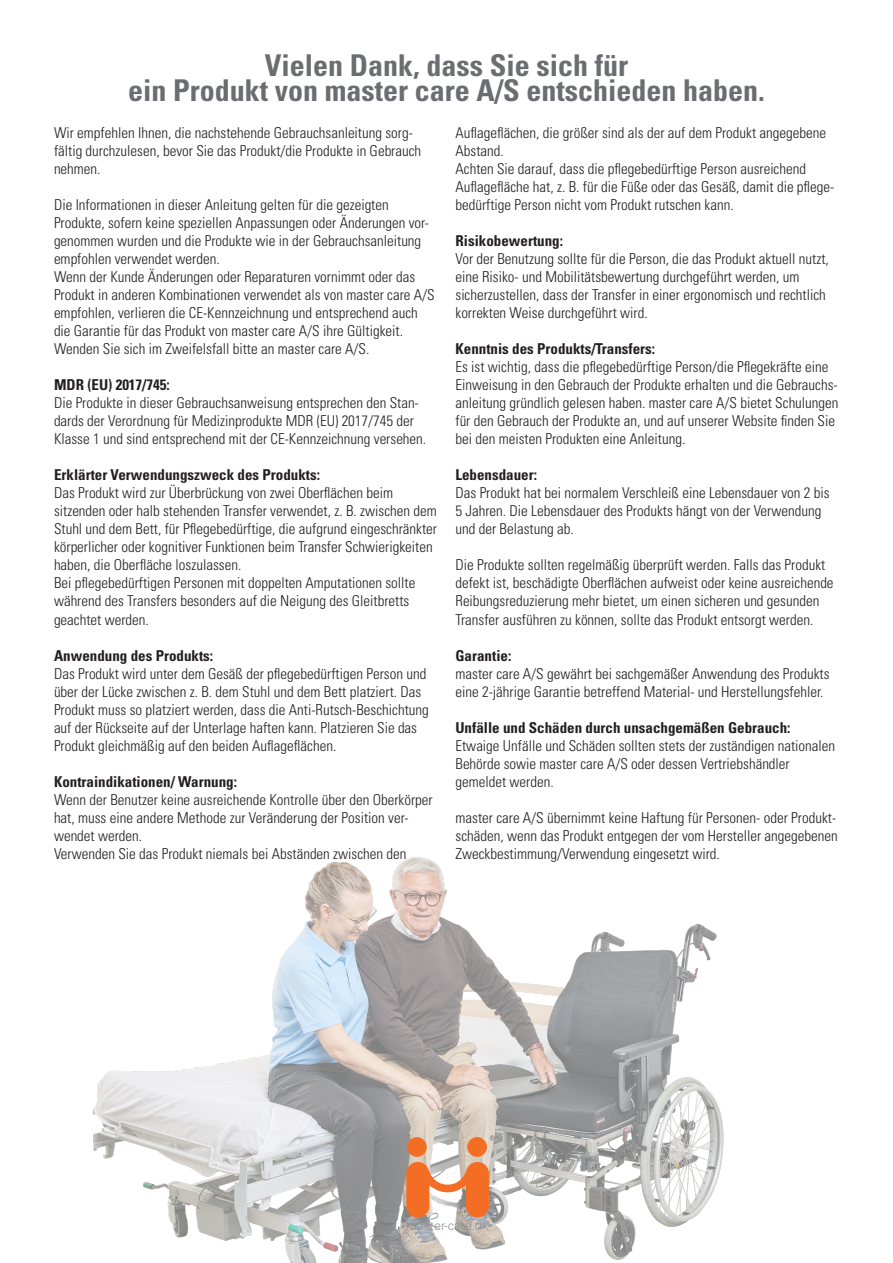
<style>
.page{position:relative;width:893px;height:1263px;background:#fff}
.page>*{position:absolute;margin:0;border:0;box-sizing:border-box;transform-origin:0 0}
.Overskrift{font:700 condensed 30px/25.5px "Univers LT Std";color:#6c6d70;text-align:center}
.Prosa_tekst{font:300 condensed 15px/18px "Univers LT Std";color:#231f20}
.Prosa_tekst-2{font:700 condensed 15px "Univers LT Std";color:#231f20}
.t1{font:300 12.75px "Univers LT Std";color:#939598}
</style>
<div class="page">
<img style="left:94px;top:857px;width:630px;height:406px">
<svg style="left:406px;top:1162px;width:83px;height:55px"></svg>
<div style="left:407px;top:1137px;width:20px;height:20px;background:#f36e24;border-radius:50%"></div>
<div style="left:467px;top:1137px;width:20px;height:20px;background:#f36e24;border-radius:50%"></div>
<svg style="left:490px;top:1135px;width:4px;height:5px"></svg>
<p class="Overskrift" style="left:128px;top:52px;width:638px">Vielen Dank, dass Sie sich für<br>ein Produkt von master care A/S entschieden haben.</p>
<p class="Prosa_tekst" style="left:54px;top:124px;width:369px">Wir empfehlen Ihnen, die nachstehende Gebrauchsanleitung sorg&shy;fältig durchzulesen, bevor Sie das Produkt/die Produkte in Gebrauch nehmen.</p>
<p class="Prosa_tekst" style="left:54px;top:196px;width:377px">Die Informationen in dieser Anleitung gelten für die gezeigten Produkte, sofern keine speziellen Anpassungen oder Änderungen vor&shy;genommen wurden und die Produkte wie in der Gebrauchsanleitung empfohlen verwendet werden.</p>
<p class="Prosa_tekst" style="left:54px;top:268px;width:382px">Wenn der Kunde Änderungen oder Reparaturen vornimmt oder das Produkt in anderen Kombinationen verwendet als von master care A/S empfohlen, verlieren die CE-Kennzeichnung und entsprechend auch die Garantie für das Produkt von master care A/S ihre Gültigkeit.</p>
<p class="Prosa_tekst" style="left:54px;top:340px;width:317px">Wenden Sie sich im Zweifelsfall bitte an master care A/S.</p>
<p class="Prosa_tekst-2" style="left:54px;top:376px;width:117px">MDR (EU) 2017/745:</p>
<p class="Prosa_tekst" style="left:54px;top:394px;width:374px">Die Produkte in dieser Gebrauchsanweisung entsprechen den Stan&shy;dards der Verordnung für Medizinprodukte MDR (EU) 2017/745 der<br>Klasse 1 und sind entsprechend mit der CE-Kennzeichnung versehen.</p>
<p class="Prosa_tekst-2" style="left:54px;top:466px;width:268px">Erklärter Verwendungszweck des Produkts:</p>
<p class="Prosa_tekst" style="left:54px;top:484px;width:385px">Das Produkt wird zur Überbrückung von zwei Oberflächen beim sitzenden oder halb stehenden Transfer verwendet, z. B. zwischen dem Stuhl und dem Bett, für Pflegebedürftige, die aufgrund eingeschränkter körperlicher oder kognitiver Funktionen beim Transfer Schwierigkeiten haben, die Oberfläche loszulassen.</p>
<p class="Prosa_tekst" style="left:54px;top:574px;width:363px">Bei pflegebedürftigen Personen mit doppelten Amputationen sollte während des Transfers besonders auf die Neigung des Gleitbretts geachtet werden.</p>
<p class="Prosa_tekst-2" style="left:54px;top:646px;width:161px">Anwendung des Produkts:</p>
<p class="Prosa_tekst" style="left:54px;top:664px;width:376px">Das Produkt wird unter dem Gesäß der pflegebedürftigen Person und über der Lücke zwischen z. B. dem Stuhl und dem Bett platziert. Das Produkt muss so platziert werden, dass die Anti-Rutsch-Beschichtung auf der Rückseite auf der Unterlage haften kann. Platzieren Sie das Produkt gleichmäßig auf den beiden Auflageflächen.</p>
<p class="Prosa_tekst-2" style="left:54px;top:772px;width:185px">Kontraindikationen/ Warnung:</p>
<p class="Prosa_tekst" style="left:54px;top:790px;width:380px">Wenn der Benutzer keine ausreichende Kontrolle über den Oberkörper hat, muss eine andere Methode zur Veränderung der Position ver&shy;wendet werden.</p>
<p class="Prosa_tekst" style="left:54px;top:844px;width:354px">Verwenden Sie das Produkt niemals bei Abständen zwischen den</p>
<p class="Prosa_tekst" style="left:455px;top:124px;width:372px">Auflageflächen, die größer sind als der auf dem Produkt angegebene<br>Abstand.</p>
<p class="Prosa_tekst" style="left:455px;top:160px;width:380px">Achten Sie darauf, dass die pflegebedürftige Person ausreichend<br>Auflagefläche hat, z. B. für die Füße oder das Gesäß, damit die pflege&shy;bedürftige Person nicht vom Produkt rutschen kann.</p>
<p class="Prosa_tekst-2" style="left:455px;top:232px;width:109px">Risikobewertung:</p>
<p class="Prosa_tekst" style="left:455px;top:250px;width:375px">Vor der Benutzung sollte für die Person, die das Produkt aktuell nutzt, eine Risiko- und Mobilitätsbewertung durchgeführt werden, um sicherzustellen, dass der Transfer in einer ergonomisch und rechtlich korrekten Weise durchgeführt wird.</p>
<p class="Prosa_tekst-2" style="left:455px;top:340px;width:201px">Kenntnis des Produkts/Transfers:</p>
<p class="Prosa_tekst" style="left:455px;top:358px;width:385px">Es ist wichtig, dass die pflegebedürftige Person/die Pflegekräfte eine Einweisung in den Gebrauch der Produkte erhalten und die Gebrauchs&shy;anleitung gründlich gelesen haben. master care A/S bietet Schulungen für den Gebrauch der Produkte an, und auf unserer Website finden Sie bei den meisten Produkten eine Anleitung.</p>
<p class="Prosa_tekst-2" style="left:455px;top:466px;width:83px">Lebensdauer:</p>
<p class="Prosa_tekst" style="left:455px;top:484px;width:376px">Das Produkt hat bei normalem Verschleiß eine Lebensdauer von 2 bis<br>5 Jahren. Die Lebensdauer des Produkts hängt von der Verwendung und der Belastung ab.</p>
<p class="Prosa_tekst" style="left:455px;top:556px;width:380px">Die Produkte sollten regelmäßig überprüft werden. Falls das Produkt defekt ist, beschädigte Oberflächen aufweist oder keine ausreichende Reibungsreduzierung mehr bietet, um einen sicheren und gesunden Transfer ausführen zu können, sollte das Produkt entsorgt werden.</p>
<p class="Prosa_tekst-2" style="left:455px;top:646px;width:57px">Garantie:</p>
<p class="Prosa_tekst" style="left:455px;top:664px;width:376px">master care A/S gewährt bei sachgemäßer Anwendung des Produkts eine 2-jährige Garantie betreffend Material- und Herstellungsfehler.</p>
<p class="Prosa_tekst-2" style="left:455px;top:718px;width:336px">Unfälle und Schäden durch unsachgemäßen Gebrauch:</p>
<p class="Prosa_tekst" style="left:455px;top:736px;width:381px">Etwaige Unfälle und Schäden sollten stets der zuständigen nationalen<br>Behörde sowie master care A/S oder dessen Vertriebshändler</p>
<p class="Prosa_tekst" style="left:455px;top:772px;width:100px">gemeldet werden.</p>
<p class="Prosa_tekst" style="left:455px;top:808px;width:384px;text-align:justify">master care A/S übernimmt keine Haftung für Personen- oder Produkt&shy;schäden, wenn das Produkt entgegen der vom Hersteller angegebenen Zweckbestimmung/Verwendung eingesetzt wird.</p>
<p class="t1" style="left:406px;top:1217px;width:84px">master-care.dk</p>
</div>
